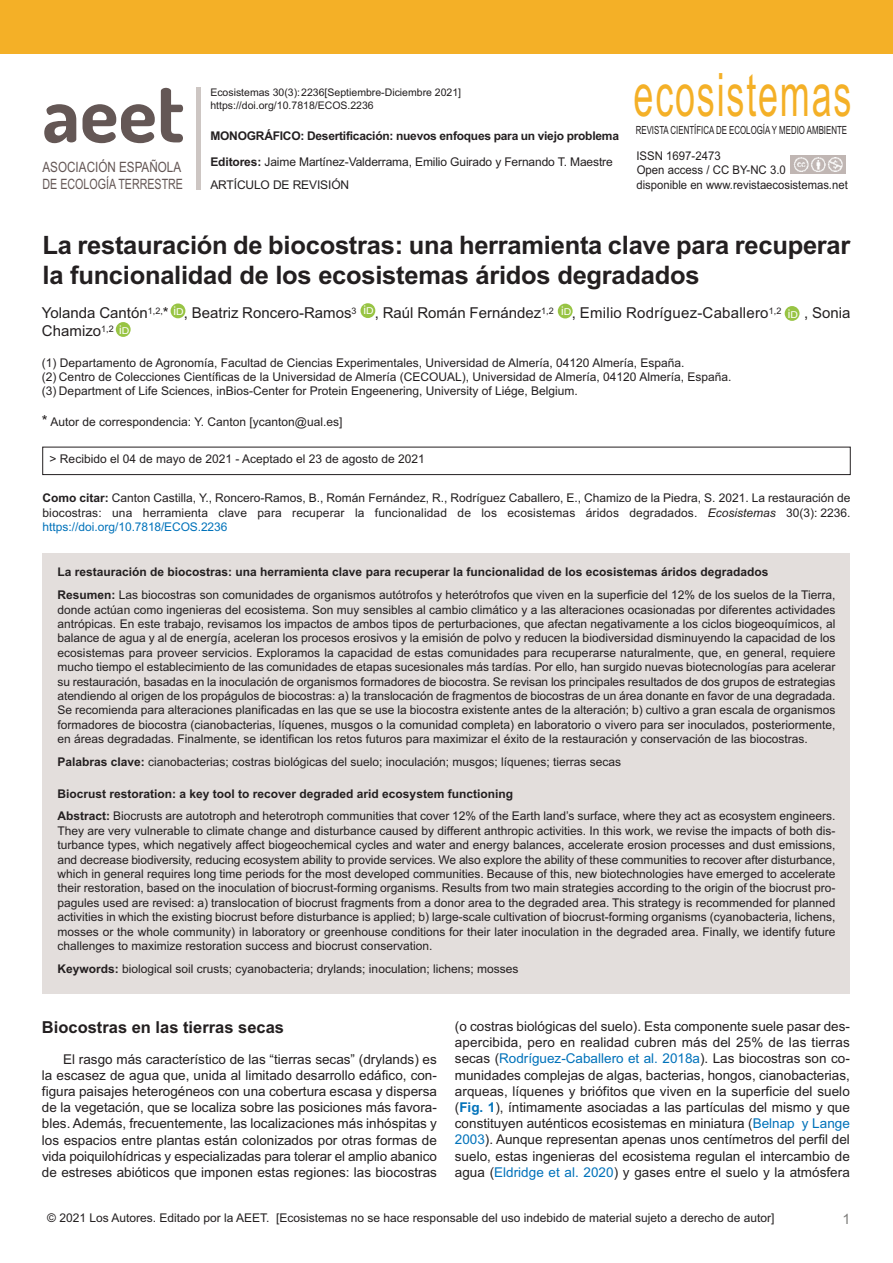
<style>
.page{position:relative;width:893px;height:1263px;background:#fff}
.page>*{position:absolute;margin:0;border:0;box-sizing:border-box;transform-origin:0 0}
.t1{font:700 79.5px "Dosis";color:#645755}
.t2{font:60px "Arial";letter-spacing:.05em;color:#f4b027;scale:.6 1}
.t3{font:700 25.5px/30.6px "Arial";letter-spacing:-.01em;color:#231f20}
.t4{font:700 16.5px "Arial";color:#231f20}
.t5{font:15px "Arial";color:#231f20}
.t6{font:14.25px/17.1px "Arial";color:#645755;scale:.82 1}
.t7{font:14.25px "Arial";color:#7f7e7c}
.t8{font:13.5px/16.2px "Arial";color:#231f20;text-align:justify}
.t9{font:12px/14.4px "Arial";color:#231f20;text-align:justify}
.t10{font:700 12px/23px "Arial";color:#231f20}
.t11{font:700 12px/25.8px "Arial";letter-spacing:-.02em;color:#231f20}
.t12{font:12px/14.4px "Arial";color:#231f20;scale:.95 1}
.t13{font:12px "Arial";color:#fff}
.t14{font:11.25px "Arial";color:#231f20;scale:.7 1}
.t15{font:10.5px/12.8px "Arial";color:#231f20}
.s1{font-weight:400}
.s2{font-size:9.45px}
.s3{font-size:15px}
.s4{font-weight:700}
.s5{font-style:italic}
.s6{color:#0072ba}
.s7{font-weight:700;color:#0072ba}
</style>
<div class="page">
<div style="left:0;top:0;width:893px;height:54px;background:#f4b027"></div>
<div style="left:196px;top:87px;width:5px;height:102px;background:#cdc6c3"></div>
<div style="left:790px;top:155px;width:56px;height:19px;background:#c0b6b3"></div>
<img style="left:793px;top:157px;width:50px;height:15px">
<div style="left:43px;top:447px;width:807px;height:28px;border:1px solid #231f20"></div>
<div style="left:43px;top:552px;width:807px;height:441px;background:#e3dedc"></div>
<div style="left:360px;top:303px;width:15px;height:15px;background:#98c444;border-radius:50%"></div>
<div style="left:558px;top:304px;width:15px;height:14px;background:#98c444;border-radius:50%"></div>
<div style="left:116px;top:322px;width:15px;height:15px;background:#98c444;border-radius:50%"></div>
<div style="left:785px;top:306px;width:14px;height:15px;background:#98c444;border-radius:50%"></div>
<div style="left:171px;top:303px;width:14px;height:15px;background:#98c444;border-radius:50%"></div>
<h1 class="t1" style="left:43px;top:62px;width:143px">aeet</h1>
<p class="t6" style="left:43px;top:159px;width:173px">ASOCIACIÓN ESPAÑOLA<br>DE ECOLOGÍA TERRESTRE</p>
<p class="t15" style="left:210px;top:86px;width:252px">Ecosistemas 30(3):2236[Septiembre-Diciembre 2021] https://doi.org/10.7818/ECOS.2236</p>
<p class="t11" style="left:210px;top:123px;width:410px">MONOGRÁFICO: Desertificación: nuevos enfoques para un viejo problema<br>Editores: <span class="s1">Jaime Martínez-Valderrama, Emilio Guirado y Fernando T. Maestre</span></p>
<p class="t9" style="left:210px;top:178px;width:140px">ARTÍCULO DE REVISIÓN</p>
<h2 class="t2" style="left:633px;top:60px;width:365px">ecosistemas</h2>
<p class="t14" style="left:636px;top:123px;width:303px">REVISTA CIENTÍFICA DE ECOLOGÍA Y MEDIO AMBIENTE</p>
<p class="t12" style="left:636px;top:149px;width:224px">ISSN 1697-2473<br>Open access / CC BY-NC 3.0<br>disponible en www.revistaecosistemas.net</p>
<h3 class="t3" style="left:43px;top:230px;width:809px">La restauración de biocostras: una herramienta clave para recuperar la funcionalidad de los ecosistemas áridos degradados</h3>
<p class="t13" style="left:363px;top:303px;width:12px">i<span class="s2">D</span></p>
<p class="t13" style="left:561px;top:304px;width:12px">i<span class="s2">D</span></p>
<p class="t13" style="left:173px;top:304px;width:12px">i<span class="s2">D</span></p>
<p class="t13" style="left:788px;top:306px;width:12px">i<span class="s2">D</span></p>
<p class="t5" style="left:42px;top:304px;width:741px">Yolanda Cantón<sup>1,2,</sup>* , Beatriz Roncero-Ramos<sup>3</sup> , Raúl Román Fernández<sup>1,2</sup> , Emilio Rodríguez-Caballero<sup>1,2</sup></p>
<p class="t5" style="left:804px;top:304px;width:48px">, Sonia</p>
<p class="t5" style="left:42px;top:322px;width:73px">Chamizo<sup>1,2</sup></p>
<p class="t13" style="left:119px;top:322px;width:12px">i<span class="s2">D</span></p>
<p class="t9" style="left:42px;top:355px;width:691px;text-align:left">(1) Departamento de Agronomía, Facultad de Ciencias Experimentales, Universidad de Almería, 04120 Almería, España.<br>(2) Centro de Colecciones Científicas de la Universidad de Almería (CECOUAL), Universidad de Almería, 04120 Almería, España. (3) Department of Life Sciences, inBios-Center for Protein Engeenering, University of Liége, Belgium.</p>
<p class="t9" style="left:42px;top:415px;width:302px"><span class="s3">*</span> Autor de correspondencia: Y. Canton [ycanton@ual.es]</p>
<p class="t9" style="left:50px;top:452px;width:377px">&gt; Recibido el 04 de mayo de 2021 - Aceptado el 23 de agosto de 2021</p>
<p class="t9" style="left:43px;top:491px;width:809px"><span class="s4">Como citar:</span> Canton Castilla, Y., Roncero-Ramos, B., Román Fernández, R., Rodríguez Caballero, E., Chamizo de la Piedra, S. 2021. La restauración de biocostras: una herramienta clave para recuperar la funcionalidad de los ecosistemas áridos degradados. <span class="s5">Ecosistemas</span> 30(3): 2236. <span class="s6">https://doi.org/10.7818/ECOS.2236</span></p>
<p class="t10" style="left:58px;top:561px;width:779px">La restauración de biocostras: una herramienta clave para recuperar la funcionalidad de los ecosistemas áridos degradados<br>Resumen: <span class="s1">Las biocostras son comunidades de organismos autótrofos y heterótrofos que viven en la superficie del 12% de los suelos de la Tierra,</span></p>
<p class="t9" style="left:58px;top:602px;width:779px">donde actúan como ingenieras del ecosistema. Son muy sensibles al cambio climático y a las alteraciones ocasionadas por diferentes actividades antrópicas. En este trabajo, revisamos los impactos de ambos tipos de perturbaciones, que afectan negativamente a los ciclos biogeoquímicos, al balance de agua y al de energía, aceleran los procesos erosivos y la emisión de polvo y reducen la biodiversidad disminuyendo la capacidad de los ecosistemas para proveer servicios. Exploramos la capacidad de estas comunidades para recuperarse naturalmente, que, en general, requiere mucho tiempo el establecimiento de las comunidades de etapas sucesionales más tardías. Por ello, han surgido nuevas biotecnologías para acelerar su restauración, basadas en la inoculación de organismos formadores de biocostra. Se revisan los principales resultados de dos grupos de estrategias atendiendo al origen de los propágulos de biocostras: a) la translocación de fragmentos de biocostras de un área donante en favor de una degradada.<br>Se recomienda para alteraciones planificadas en las que se use la biocostra existente antes de la alteración; b) cultivo a gran escala de organismos formadores de biocostra (cianobacterias, líquenes, musgos o la comunidad completa) en laboratorio o vivero para ser inoculados, posteriormente, en áreas degradadas. Finalmente, se identifican los retos futuros para maximizar el éxito de la restauración y conservación de las biocostras.</p>
<p class="t9" style="left:58px;top:755px;width:565px"><span class="s4">Palabras clave:</span> cianobacterias; costras biológicas del suelo; inoculación; musgos; líquenes; tierras secas</p>
<p class="t9" style="left:58px;top:782px;width:779px;line-height:23px"><span class="s4">Biocrust restoration: a key tool to recover degraded arid ecosystem functioning<br>Abstract:</span> Biocrusts are autotroph and heterotroph communities that cover 12% of the Earth land’s surface, where they act as ecosystem engineers.</p>
<p class="t9" style="left:57px;top:823px;width:779px">They are very vulnerable to climate change and disturbance caused by different anthropic activities. In this work, we revise the impacts of both dis&shy;turbance types, which negatively affect biogeochemical cycles and water and energy balances, accelerate erosion processes and dust emissions, and decrease biodiversity, reducing ecosystem ability to provide services. We also explore the ability of these communities to recover after disturbance, which in general requires long time periods for the most developed communities. Because of this, new biotechnologies have emerged to accelerate their restoration, based on the inoculation of biocrust-forming organisms. Results from two main strategies according to the origin of the biocrust pro&shy;pagules used are revised: a) translocation of biocrust fragments from a donor area to the degraded area. This strategy is recommended for planned activities in which the existing biocrust before disturbance is applied; b) large-scale cultivation of biocrust-forming organisms (cyanobacteria, lichens, mosses or the whole community) in laboratory or greenhouse conditions for their later inoculation in the degraded area. Finally, we identify future challenges to maximize restoration success and biocrust conservation.</p>
<p class="t9" style="left:57px;top:961px;width:462px"><span class="s4">Keywords:</span> biological soil crusts; cyanobacteria; drylands; inoculation; lichens; mosses</p>
<h3 class="t4" style="left:42px;top:1018px;width:244px">Biocostras en las tierras secas</h3>
<p class="t8" style="left:42px;top:1051px;width:397px;text-indent:21px">El rasgo más característico de las “tierras secas” (drylands) es la escasez de agua que, unida al limitado desarrollo edáfico, con&shy;figura paisajes heterogéneos con una cobertura escasa y dispersa de la vegetación, que se localiza sobre las posiciones más favora&shy;bles. Además, frecuentemente, las localizaciones más inhóspitas y los espacios entre plantas están colonizados por otras formas de vida poiquilohídricas y especializadas para tolerar el amplio abanico de estreses abióticos que imponen estas regiones: las biocostras</p>
<p class="t8" style="left:455px;top:1018px;width:397px">(o costras biológicas del suelo). Esta componente suele pasar des&shy;apercibida, pero en realidad cubren más del 25% de las tierras secas (<span class="s6">Rodríguez-Caballero et al. 2018a</span>). Las biocostras son co&shy;munidades complejas de algas, bacterias, hongos, cianobacterias, arqueas, líquenes y briófitos que viven en la superficie del suelo (<span class="s7">Fig. 1</span>), íntimamente asociadas a las partículas del mismo y que constituyen auténticos ecosistemas en miniatura (<span class="s6">Belnap y Lange 2003</span>). Aunque representan apenas unos centímetros del perfil del suelo, estas ingenieras del ecosistema regulan el intercambio de agua (<span class="s6">Eldridge et al. 2020</span>) y gases entre el suelo y la atmósfera</p>
<p class="t9" style="left:47px;top:1210px;width:729px">© 2021 Los Autores. Editado por la AEET. [Ecosistemas no se hace responsable del uso indebido de material sujeto a derecho de autor]</p>
<p class="t7" style="left:842px;top:1210px;width:9px">1</p>
</div>
